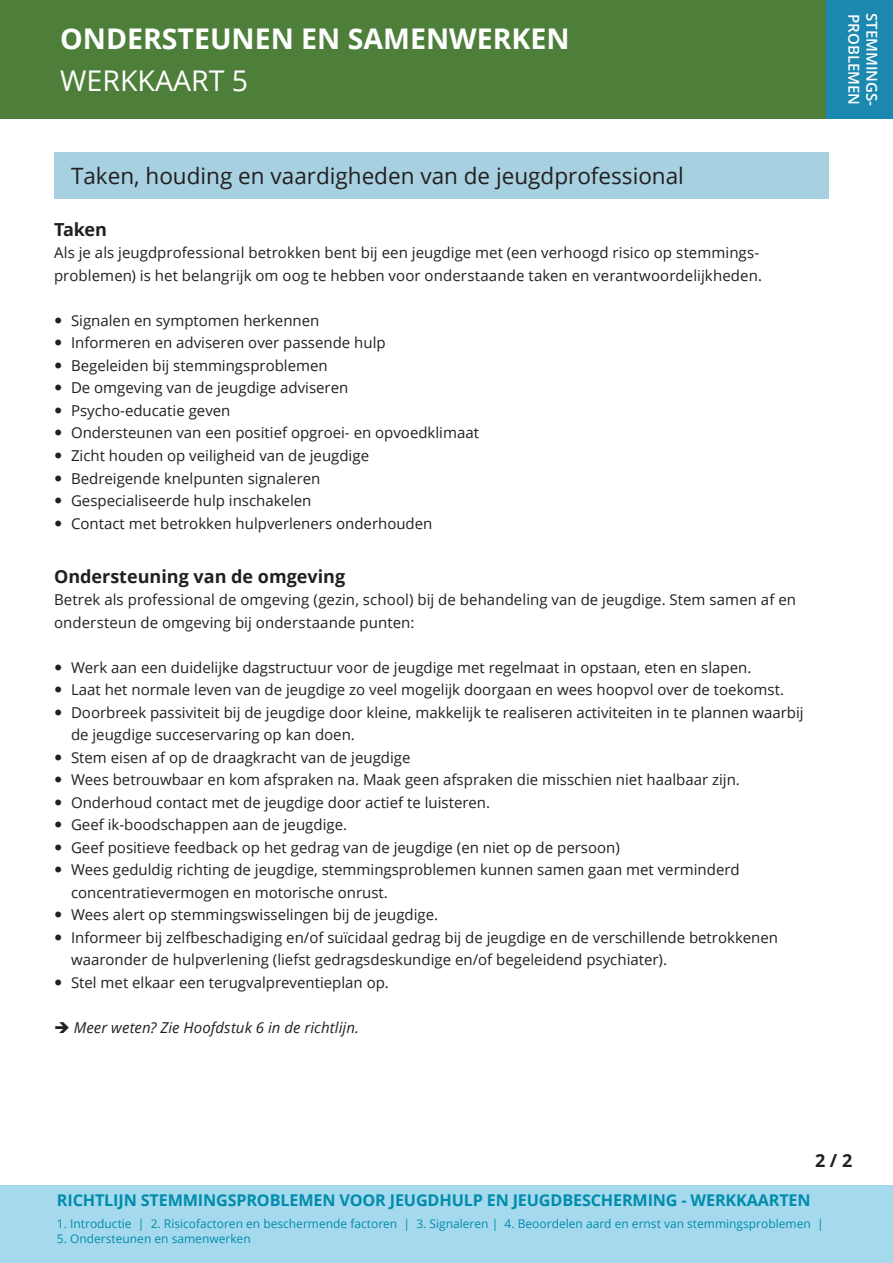
<style>
.page{position:relative;width:893px;height:1263px;background:#fff}
.page>*{position:absolute;margin:0;border:0;box-sizing:border-box;transform-origin:0 0}
.t1{font:700 28.5px "Open Sans";color:#fff}
.t2{font:28.5px "Open Sans";color:#fff}
.Koppen_in_roze_balk{font:22.5px "Open Sans";color:#231f20}
._2__Tussenkop_wit{font:700 18px "Open Sans";color:#231f20}
.Platte_tekst{font:700 18px "Open Sans";letter-spacing:-.015em;color:#231f20}
.t3{font:700 16.2px "Open Sans";letter-spacing:-.01em;color:#008cac}
.Platte_tekst-2{font:15px/22.5px "Open Sans";color:#231f20}
.Platte_tekst-3{font:italic 15px "Open Sans";letter-spacing:.005em;color:#231f20}
.t4{font:600 15px "Open Sans";color:#fff}
.t5{font:12px "Open Sans";color:#008cac}
</style>
<div class="page">
<div style="left:0;top:0;width:893px;height:119px;background:#4e7f3a"></div>
<div style="left:826px;top:0;width:67px;height:119px;background:#1a88af"></div>
<div style="left:0;top:1185px;width:893px;height:78px;background:#a5d9ed"></div>
<div style="left:54px;top:152px;width:774px;height:47px;background:#a7d0e0"></div>
<p class="t1" style="left:60px;top:19px;width:511px">ONDERSTEUNEN EN SAMENWERKEN</p>
<p class="t2" style="left:60px;top:62px;width:190px">WERKKAART 5</p>
<p class="Koppen_in_roze_balk" style="left:71px;top:160px;width:614px">Taken, houding en vaardigheden van de jeugdprofessional</p>
<p class="Platte_tekst" style="left:54px;top:217px;width:55px">Taken</p>
<p class="Platte_tekst-2" style="left:54px;top:241px;width:709px">Als je als jeugdprofessional betrokken bent bij een jeugdige met (een verhoogd risico op stemmings&shy;problemen) is het belangrijk om oog te hebben voor onderstaande taken en verantwoordelijkheden.</p>
<p class="Platte_tekst-2" style="left:71px;top:309px;width:250px">Signalen en symptomen herkennen</p>
<p class="Platte_tekst-2" style="left:71px;top:331px;width:316px">Informeren en adviseren over passende hulp</p>
<p class="Platte_tekst-2" style="left:71px;top:354px;width:258px">Begeleiden bij stemmingsproblemen</p>
<p class="Platte_tekst-2" style="left:71px;top:376px;width:279px">De omgeving van de jeugdige adviseren</p>
<p class="Platte_tekst-2" style="left:71px;top:399px;width:161px">Psycho-educatie geven</p>
<p class="Platte_tekst-2" style="left:71px;top:421px;width:409px">Ondersteunen van een positief opgroei- en opvoedklimaat</p>
<p class="Platte_tekst-2" style="left:71px;top:444px;width:300px">Zicht houden op veiligheid van de jeugdige</p>
<p class="Platte_tekst-2" style="left:71px;top:466px;width:251px">Bedreigende knelpunten signaleren</p>
<p class="Platte_tekst-2" style="left:71px;top:489px;width:242px">Gespecialiseerde hulp inschakelen</p>
<p class="Platte_tekst-2" style="left:71px;top:511px;width:363px">Contact met betrokken hulpverleners onderhouden</p>
<p class="_2__Tussenkop_wit" style="left:54px;top:563px;width:293px">Ondersteuning van de omgeving</p>
<p class="Platte_tekst-2" style="left:54px;top:588px;width:744px">Betrek als professional de omgeving (gezin, school) bij de behandeling van de jeugdige. Stem samen af en ondersteun de omgeving bij onderstaande punten:</p>
<p class="Platte_tekst-2" style="left:71px;top:655px;width:682px">Werk aan een duidelijke dagstructuur voor de jeugdige met regelmaat in opstaan, eten en slapen.</p>
<p class="Platte_tekst-2" style="left:71px;top:678px;width:714px">Laat het normale leven van de jeugdige zo veel mogelijk doorgaan en wees hoopvol over de toekomst.</p>
<p class="Platte_tekst-2" style="left:71px;top:700px;width:734px">Doorbreek passiviteit bij de jeugdige door kleine, makkelijk te realiseren activiteiten in te plannen waarbij de jeugdige succeservaring op kan doen.</p>
<p class="Platte_tekst-2" style="left:71px;top:745px;width:341px">Stem eisen af op de draagkracht van de jeugdige</p>
<p class="Platte_tekst-2" style="left:71px;top:768px;width:670px">Wees betrouwbaar en kom afspraken na. Maak geen afspraken die misschien niet haalbaar zijn.</p>
<p class="Platte_tekst-2" style="left:71px;top:790px;width:421px">Onderhoud contact met de jeugdige door actief te luisteren.</p>
<p class="Platte_tekst-2" style="left:71px;top:813px;width:278px">Geef ik-boodschappen aan de jeugdige.</p>
<p class="Platte_tekst-2" style="left:71px;top:835px;width:550px">Geef positieve feedback op het gedrag van de jeugdige (en niet op de persoon)</p>
<p class="Platte_tekst-2" style="left:71px;top:858px;width:670px">Wees geduldig richting de jeugdige, stemmingsproblemen kunnen samen gaan met verminderd concentratievermogen en motorische onrust.</p>
<p class="Platte_tekst-2" style="left:71px;top:903px;width:369px">Wees alert op stemmingswisselingen bij de jeugdige.</p>
<p class="Platte_tekst-2" style="left:71px;top:925px;width:709px">Informeer bij zelfbeschadiging en/of suïcidaal gedrag bij de jeugdige en de verschillende betrokkenen waaronder de hulpverlening (liefst gedragsdeskundige en/of begeleidend psychiater).</p>
<p class="Platte_tekst-2" style="left:71px;top:970px;width:319px">Stel met elkaar een terugvalpreventieplan op.</p>
<p class="Platte_tekst-3" style="left:54px;top:1017px;width:307px">➔ Meer weten? Zie Hoofdstuk 6 in de richtlijn.</p>
<p class="t4" style="left:864px;top:14px;width:92px;rotate:90deg">PROBLEMEN</p>
<p class="t4" style="left:882px;top:13px;width:95px;rotate:90deg">STEMMINGS-</p>
<p class="_2__Tussenkop_wit" style="left:815px;top:1148px;width:39px">2 / 2</p>
<p class="t3" style="left:57px;top:1188px;width:755px">RICHTLIJN STEMMINGSPROBLEMEN VOOR JEUGDHULP EN JEUGDBESCHERMING - WERKKAARTEN</p>
<p class="t5" style="left:57px;top:1216px;width:768px">1. Introductie | 2. Risicofactoren en beschermende factoren | 3. Signaleren | 4. Beoordelen aard en ernst van stemmingsproblemen |</p>
<p class="t5" style="left:57px;top:1230px;width:195px">5. Ondersteunen en samenwerken</p>
</div>
